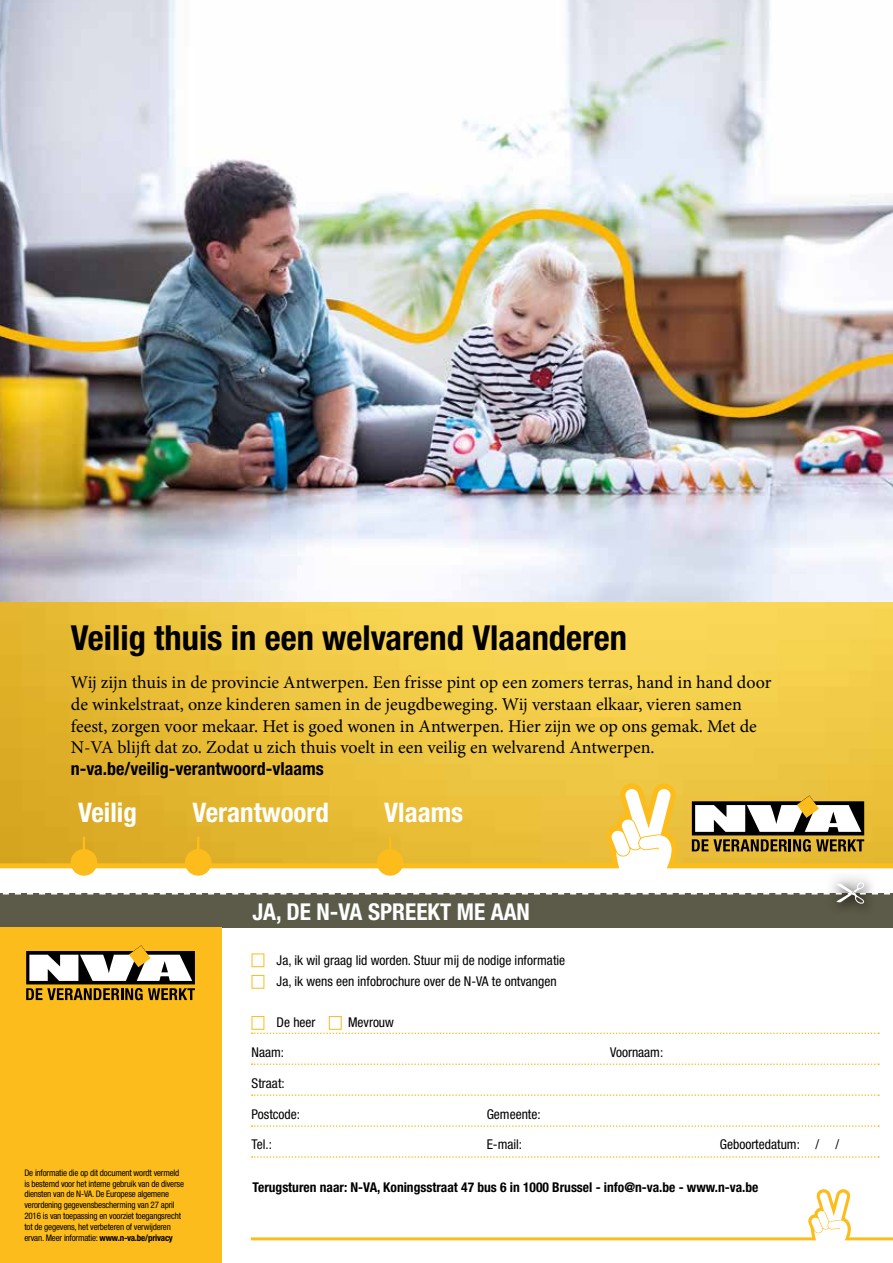
<style>
.page{position:relative;width:893px;height:1263px;background:#fff}
.page>*{position:absolute;margin:0;border:0;box-sizing:border-box;transform-origin:0 0}
.t1{font:700 condensed 34.5px "Helvetica Neue LT Std";color:#000}
.t2{font:700 condensed 27px "Helvetica Neue LT Std";color:#fff}
.t3{font:700 condensed 23.25px "Helvetica Neue LT Std";color:#fff}
.t4{font:18px/21.6px "Minion Pro";color:#000}
.t5{font:700 condensed 18px "Helvetica Neue LT Std";color:#000}
.t6{font:condensed 13.5px/21.5px "Helvetica Neue LT Std";color:#000}
.t7{font:700 condensed 13.5px "Helvetica Neue LT Std";color:#000}
.t8{font:condensed 9px/10.8px "Helvetica Neue LT Std";letter-spacing:-.02em;color:#000}
.s1{font-weight:700}
</style>
<div class="page">
<img style="left:0;top:602px;width:893px;height:180px">
<svg style="left:0;top:782px;width:893px;height:86px;background:#deb63f"></svg>
<div style="left:71px;top:849px;width:26px;height:27px;background:#fcbd1c;border-radius:50%"></div>
<div style="left:185px;top:849px;width:27px;height:27px;background:#fcbd1c;border-radius:50%"></div>
<div style="left:377px;top:849px;width:26px;height:27px;background:#fcbd1c;border-radius:50%"></div>
<hr style="left:83px;top:837px;width:2px;height:25px;background:#fcbd1c">
<hr style="left:197px;top:837px;width:2px;height:25px;background:#fcbd1c">
<hr style="left:389px;top:837px;width:2px;height:25px;background:#fcbd1c">
<img style="left:0;top:0;width:893px;height:602px">
<div style="left:0;top:893px;width:893px;height:34px;background:#5c5a48"></div>
<div style="left:0;top:927px;width:221px;height:336px;background:#fcbd1c"></div>
<div style="left:252px;top:953px;width:12px;height:14px;border:1px solid #fcbd1c"></div>
<div style="left:252px;top:975px;width:12px;height:13px;border:1px solid #fcbd1c"></div>
<div style="left:252px;top:1016px;width:12px;height:14px;border:1px solid #fcbd1c"></div>
<div style="left:329px;top:1016px;width:13px;height:14px;border:1px solid #fcbd1c"></div>
<svg style="left:252px;top:1032px;width:627px;height:2px"></svg>
<svg style="left:252px;top:1063px;width:627px;height:2px"></svg>
<svg style="left:252px;top:1094px;width:627px;height:2px"></svg>
<svg style="left:252px;top:1125px;width:627px;height:2px"></svg>
<svg style="left:252px;top:1156px;width:627px;height:2px"></svg>
<div style="left:823px;top:868px;width:56px;height:50px;background:#000;opacity:.9"></div>
<svg style="left:26px;top:945px;width:169px;height:55px"></svg>
<svg style="left:2px;top:882px;width:888px;height:22px"></svg>
<svg style="left:251px;top:1189px;width:642px;height:52px"></svg>
<h1 class="t1" style="left:71px;top:617px;width:557px">Veilig thuis in een welvarend Vlaanderen</h1>
<p class="t4" style="left:71px;top:672px;width:702px">Wij zijn thuis in de provincie Antwerpen. Een frisse pint op een zomers terras, hand in hand door de winkelstraat, onze kinderen samen in de jeugdbeweging. Wij verstaan elkaar, vieren samen feest, zorgen voor mekaar. Het is goed wonen in Antwerpen. Hier zijn we op ons gemak. Met de N-VA blijft dat zo. Zodat u zich thuis voelt in een veilig en welvarend Antwerpen.</p>
<p class="t5" style="left:71px;top:757px;width:254px">n-va.be/veilig-verantwoord-vlaams</p>
<h2 class="t2" style="left:78px;top:796px;width:60px">Veilig</h2>
<h2 class="t2" style="left:192px;top:796px;width:138px">Verantwoord</h2>
<h2 class="t2" style="left:384px;top:796px;width:80px">Vlaams</h2>
<p class="t3" style="left:252px;top:898px;width:279px">JA, DE N-VA SPREEKT ME AAN</p>
<p class="t8" style="left:24px;top:1167px;width:161px">De informatie die op dit document wordt vermeld is bestemd voor het interne gebruik van de diverse diensten van de N-VA. De Europese algemene verordening gegevensbescherming van 27 april 2016 is van toepassing en voorziet toegangsrecht tot de gegevens, het verbeteren of verwijderen ervan. Meer informatie: <span class="s1">www.n-va.be/privacy</span></p>
<p class="t6" style="left:277px;top:949px;width:290px">Ja, ik wil graag lid worden. Stuur mij de nodige informatie<br>Ja, ik wens een infobrochure over de N-VA te ontvangen</p>
<p class="t6" style="left:277px;top:1011px;width:40px">De heer</p>
<p class="t6" style="left:348px;top:1011px;width:47px">Mevrouw</p>
<p class="t6" style="left:252px;top:1041px;width:34px">Naam:</p>
<p class="t6" style="left:610px;top:1041px;width:55px">Voornaam:</p>
<p class="t6" style="left:252px;top:1072px;width:35px">Straat:</p>
<p class="t6" style="left:252px;top:1103px;width:50px">Postcode:</p>
<p class="t6" style="left:487px;top:1103px;width:55px">Gemeente:</p>
<p class="t6" style="left:252px;top:1134px;width:22px">Tel.:</p>
<p class="t6" style="left:487px;top:1134px;width:37px">E-mail:</p>
<p class="t6" style="left:720px;top:1134px;width:121px">Geboortedatum: / /</p>
<p class="t7" style="left:253px;top:1179px;width:507px">Terugsturen naar: N-VA, Koningsstraat 47 bus 6 in 1000 Brussel - info@n-va.be - www.n-va.be</p>
</div>
